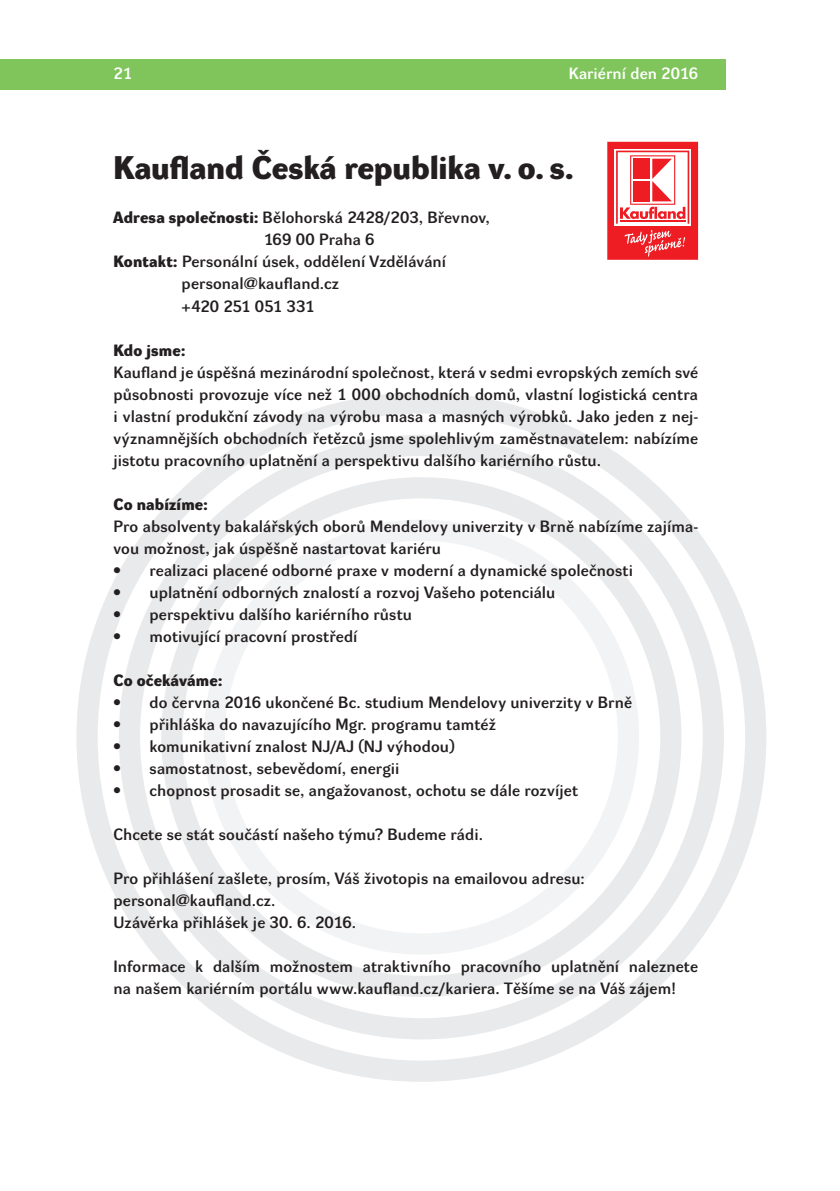
<style>
.page{position:relative;width:840px;height:1191px;background:#fff}
.page>*{position:absolute;margin:0;border:0;box-sizing:border-box;transform-origin:0 0}
.nadpisy{font:700 32px "Dyna Grotesk DE";letter-spacing:-.005em;color:#231f20}
.sazba{font:16px/22px "Dyna Grotesk DE";letter-spacing:.01em;color:#231f20}
.sazba-2{font:700 16px "Dyna Grotesk DE";letter-spacing:.015em;color:#231f20}
.t1{font:16px "Dyna Grotesk DE";letter-spacing:.005em;color:#fff}
.sazba-3{font:16px "Dyna Grotesk DE";letter-spacing:-.01em;color:#231f20}
.s1{font-weight:700}
</style>
<div class="page">
<div style="left:0;top:60px;width:726px;height:30px;background:#80c55b"></div>
<svg style="left:76px;top:392px;width:690px;height:689px"></svg>
<svg style="left:607px;top:142px;width:90px;height:118px"></svg>
<p class="t1" style="left:113px;top:64px;width:20px">21</p>
<p class="t1" style="left:568px;top:64px;width:131px">Kariérní den 2016</p>
<p class="nadpisy" style="left:113px;top:150px;width:462px">Kaufland Česká republika v. o. s.</p>
<p class="sazba" style="left:113px;top:208px;width:377px"><span class="s1">Adresa společnosti:</span> Bělohorská 2428/203, Břevnov,</p>
<p class="sazba" style="left:263px;top:230px;width:112px">169 00 Praha 6</p>
<p class="sazba" style="left:113px;top:252px;width:334px"><span class="s1">Kontakt:</span> Personální úsek, oddělení Vzdělávání</p>
<p class="sazba" style="left:181px;top:274px;width:159px">personal@kaufland.cz</p>
<p class="sazba-3" style="left:181px;top:297px;width:134px">+420 251 051 331</p>
<p class="sazba-2" style="left:113px;top:341px;width:73px">Kdo jsme:</p>
<p class="sazba" style="left:113px;top:362px;width:585px;text-align:justify">Kaufland je úspěšná mezinárodní společnost, která v sedmi evropských zemích své působnosti provozuje více než 1 000 obchodních domů, vlastní logistická centra i vlastní produkční závody na výrobu masa a masných výrobků. Jako jeden z nej&shy;významnějších obchodních řetězců jsme spolehlivým zaměstnavatelem: nabízíme jistotu pracovního uplatnění a perspektivu dalšího kariérního růstu.</p>
<p class="sazba-2" style="left:113px;top:495px;width:96px">Co nabízíme:</p>
<p class="sazba" style="left:113px;top:516px;width:585px">Pro absolventy bakalářských oborů Mendelovy univerzity v Brně nabízíme zajíma&shy;vou možnost, jak úspěšně nastartovat kariéru</p>
<p class="sazba" style="left:113px;top:560px;width:520px">• realizaci placené odborné praxe v moderní a dynamické společnosti</p>
<p class="sazba" style="left:113px;top:582px;width:443px">• uplatnění odborných znalostí a rozvoj Vašeho potenciálu</p>
<p class="sazba" style="left:113px;top:604px;width:300px">• perspektivu dalšího kariérního růstu</p>
<p class="sazba" style="left:113px;top:626px;width:245px">• motivující pracovní prostředí</p>
<p class="sazba-2" style="left:113px;top:671px;width:111px">Co očekáváme:</p>
<p class="sazba" style="left:113px;top:692px;width:520px">• do června 2016 ukončené Bc. studium Mendelovy univerzity v Brně</p>
<p class="sazba" style="left:113px;top:714px;width:383px">• přihláška do navazujícího Mgr. programu tamtéž</p>
<p class="sazba" style="left:113px;top:736px;width:342px">• komunikativní znalost NJ/AJ (NJ výhodou)</p>
<p class="sazba" style="left:113px;top:758px;width:287px">• samostatnost, sebevědomí, energii</p>
<p class="sazba" style="left:113px;top:780px;width:466px">• chopnost prosadit se, angažovanost, ochotu se dále rozvíjet</p>
<p class="sazba" style="left:113px;top:824px;width:371px">Chcete se stát součástí našeho týmu? Budeme rádi.</p>
<p class="sazba" style="left:113px;top:868px;width:472px">Pro přihlášení zašlete, prosím, Váš životopis na emailovou adresu:</p>
<p class="sazba" style="left:113px;top:890px;width:163px">personal@kaufland.cz.</p>
<p class="sazba" style="left:113px;top:912px;width:244px">Uzávěrka přihlášek je 30. 6. 2016.</p>
<p class="sazba" style="left:113px;top:956px;width:585px">Informace k dalším možnostem atraktivního pracovního uplatnění naleznete na našem kariérním portálu www.kaufland.cz/kariera. Těšíme se na Váš zájem!</p>
</div>
